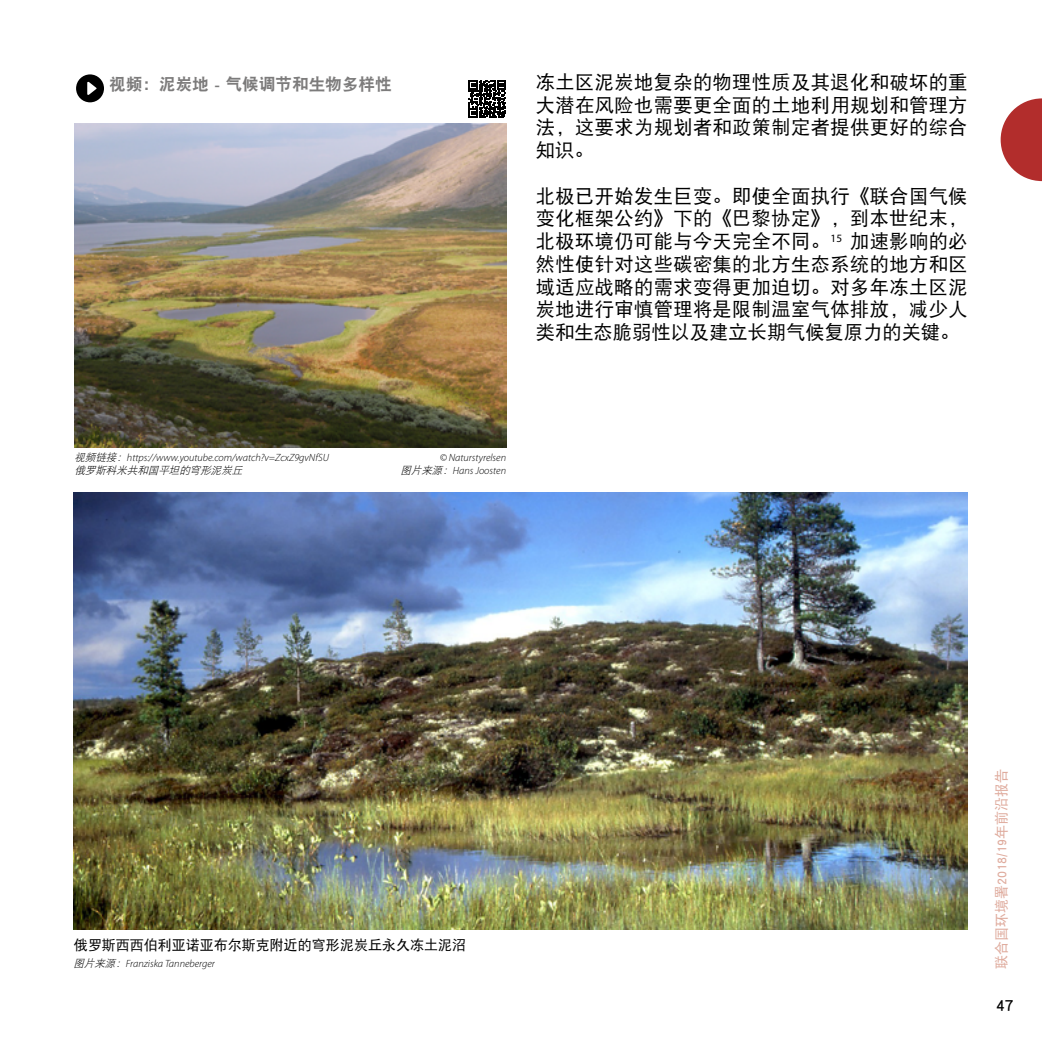
<style>
.page{position:relative;width:1042px;height:1042px;background:#fff}
.page>*{position:absolute;margin:0;border:0;box-sizing:border-box;transform-origin:0 0}
.t1{font:19.25px/22.8px "DFP Hei W5";letter-spacing:.02em;color:#000;text-align:justify}
.t2{font:17.5px "DFP Hei W5";color:#000}
.t3{font:16.62px "DFP Hei W9";color:#7c7b7b}
.t4{font:14px "DFP Hei W5";color:#000}
.t5{font:14px "DFP Hei W5";color:#dfab9d}
.t6{font:italic 300 10.5px/12.6px "Myriad Pro";color:#000;text-align:right}
.t7{font:italic 10.5px "DFP Hei W3";color:#000}
.s1{font-family:"DFP Hei W3";font-weight:400}
</style>
<div class="page">
<svg style="left:1000px;top:98px;width:42px;height:83px"></svg>
<img style="left:74px;top:123px;width:432px;height:324px">
<svg style="left:76px;top:74px;width:28px;height:28px"></svg>
<img style="left:73px;top:493px;width:894px;height:436px">
<svg style="left:469px;top:80px;width:37px;height:38px"></svg>
<p class="t3" style="left:109px;top:75px;width:284px">视频：泥炭地 - 气候调节和生物多样性</p>
<p class="t1" style="left:536px;top:70px;width:433px">冻土区泥炭地复杂的物理性质及其退化和破坏的重大潜在风险也需要更全面的土地利用规划和管理方法，这要求为规划者和政策制定者提供更好的综合知识。</p>
<p class="t1" style="left:536px;top:184px;width:433px">北极已开始发生巨变。即使全面执行《联合国气候变化框架公约》下的《巴黎协定》，到本世纪末，北极环境仍可能与今天完全不同。<sup>15</sup> 加速影响的必然性使针对这些碳密集的北方生态系统的地方和区域适应战略的需求变得更加迫切。对多年冻土区泥炭地进行审慎管理将是限制温室气体排放，减少人类和生态脆弱性以及建立长期气候复原力的关键。</p>
<p class="t6" style="left:74px;top:451px;width:256px"><span class="s1">视频链接：</span>https://www.youtube.com/watch?v=ZcxZ9gvNfSU</p>
<p class="t7" style="left:74px;top:464px;width:172px">俄罗斯科米共和国平坦的穹形泥炭丘</p>
<p class="t6" style="left:400px;top:451px;width:107px">© Naturstyrelsen<br><span class="s1">图片来源：</span>Hans Joosten</p>
<p class="t4" style="left:74px;top:937px;width:394px">俄罗斯西西伯利亚诺亚布尔斯克附近的穹形泥炭丘永久冻土泥沼</p>
<p class="t6" style="left:73px;top:957px;width:143px"><span class="s1">图片来源：</span>Franziska Tanneberger</p>
<p class="t5" style="left:994px;top:969px;width:201px;rotate:-90deg">联合国环境署2018/19年前沿报告</p>
<p class="t2" style="left:996px;top:995px;width:19px">47</p>
</div>
